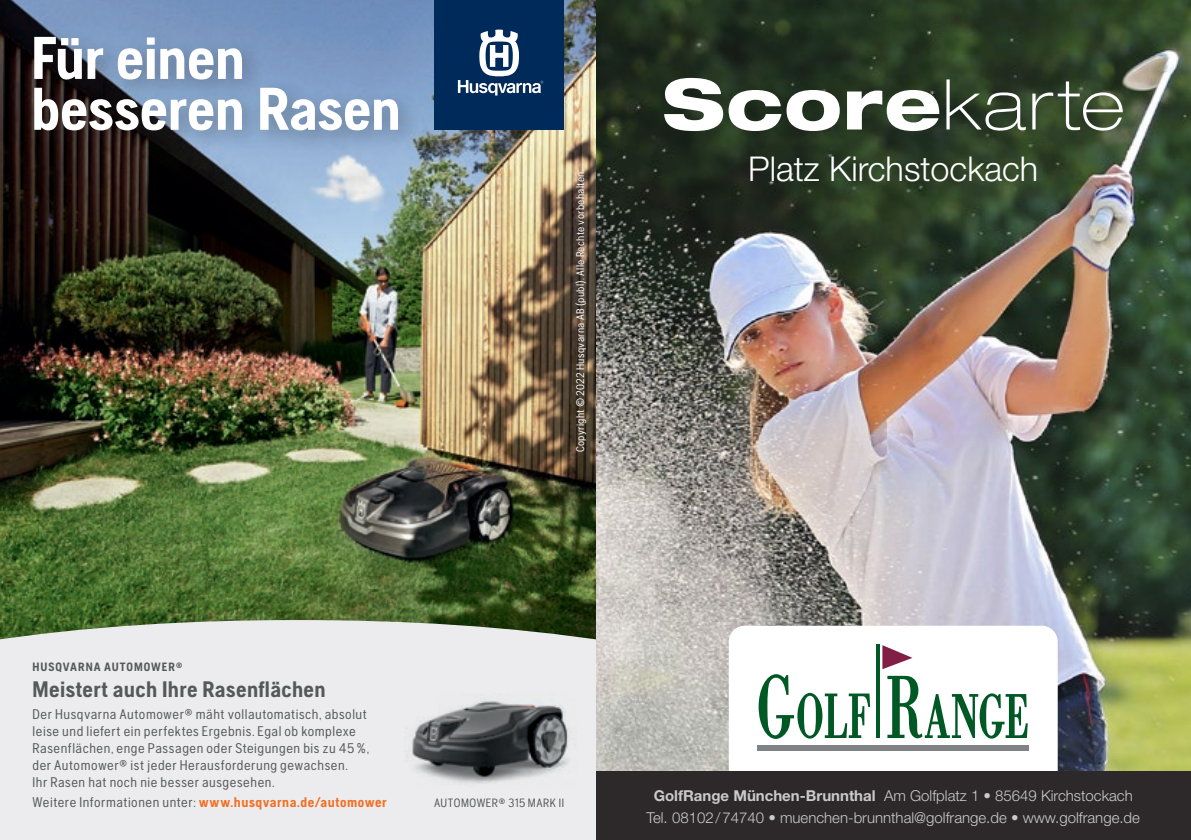
<style>
.page{position:relative;width:1191px;height:840px;background:#fff}
.page>*{position:absolute;margin:0;border:0;box-sizing:border-box;transform-origin:0 0}
.t1{font:800 expanded 70px "Helvetica Neue LT Pro";letter-spacing:.02em;color:#fff}
.t2{font:700 60px/50.8px "Husqvarna Gothic";letter-spacing:-.01em;color:#fff}
.t3{font:300 34.2px "Helvetica Neue LT Pro";color:#fff}
.t4{font:700 22.4px "Husqvarna Gothic";letter-spacing:.015em;color:#57585a}
.t5{font:300 15px/22px "Helvetica Neue LT Pro";color:#cbcaca;text-align:center}
.t6{font:14px/17px "Husqvarna Gothic";letter-spacing:.04em;color:#57585a}
.t7{font:12px "Husqvarna Gothic";letter-spacing:.04em;color:#57585a}
.t8{font:700 12px "Husqvarna Gothic";letter-spacing:.08em;color:#57585a}
.t9{font:11px "Husqvarna Gothic";letter-spacing:.03em;color:#fff}
.s1{font-weight:100}
.s2{font-weight:700;color:#f36e21}
.s3{font-weight:700}
</style>
<div class="page">
<img style="left:595px;top:0;width:596px;height:771px">
<svg style="left:729px;top:625px;width:328px;height:146px"></svg>
<svg style="left:758px;top:673px;width:112px;height:65px"></svg>
<svg style="left:887px;top:675px;width:140px;height:63px"></svg>
<svg style="left:882px;top:644px;width:30px;height:24px"></svg>
<hr style="left:876px;top:644px;width:4px;height:93px;background:#005824">
<div style="left:757px;top:745px;width:272px;height:5px;background:#808285"></div>
<div style="left:595px;top:771px;width:596px;height:68px;background:#2d292a"></div>
<img style="left:0;top:0;width:595px;height:619px">
<div style="left:0;top:619px;width:595px;height:220px;background:#ececee"></div>
<div style="left:434px;top:0;width:130px;height:130px;background:#002a59"></div>
<svg style="left:458px;top:30px;width:85px;height:65px"></svg>
<div style="left:25px;top:27px;width:396px;height:126px;background:#231f20;opacity:.3"></div>
<img style="left:404px;top:693px;width:172px;height:94px">
<h2 class="t2" style="left:31px;top:32px;width:371px">Für einen besseren Rasen</h2>
<p class="t9" style="left:574px;top:452px;width:284px;rotate:-90deg">Copyright © 2022 Husqvarna AB (publ). Alle Rechte vorbehalten.</p>
<h1 class="t1" style="left:662px;top:59px;width:463px">Score<span class="s1">karte</span></h1>
<h3 class="t3" style="left:748px;top:148px;width:291px">Platz Kirchstockach</h3>
<p class="t8" style="left:33px;top:660px;width:152px">HUSQVARNA AUTOMOWER®</p>
<h3 class="t4" style="left:33px;top:675px;width:295px">Meistert auch Ihre Rasenflächen</h3>
<p class="t6" style="left:33px;top:705px;width:338px">Der Husqvarna Automower® mäht vollautomatisch, absolut leise und liefert ein perfektes Ergebnis. Egal ob komplexe Rasenflächen, enge Passagen oder Steigungen bis zu 45%, der Automower® ist jeder Herausforderung gewachsen.<br>Ihr Rasen hat noch nie besser ausgesehen.</p>
<p class="t6" style="left:33px;top:793px;width:356px">Weitere Informationen unter: <span class="s2">www.husqvarna.de/automower</span></p>
<p class="t7" style="left:434px;top:795px;width:131px">AUTOMOWER® 315 MARK II</p>
<p class="t5" style="left:646px;top:783px;width:495px"><span class="s3">GolfRange München-Brunnthal</span> Am Golfplatz 1 • 85649 Kirchstockach<br>Tel. 08102/74740 • muenchen-brunnthal@golfrange.de • www.golfrange.de</p>
</div>
